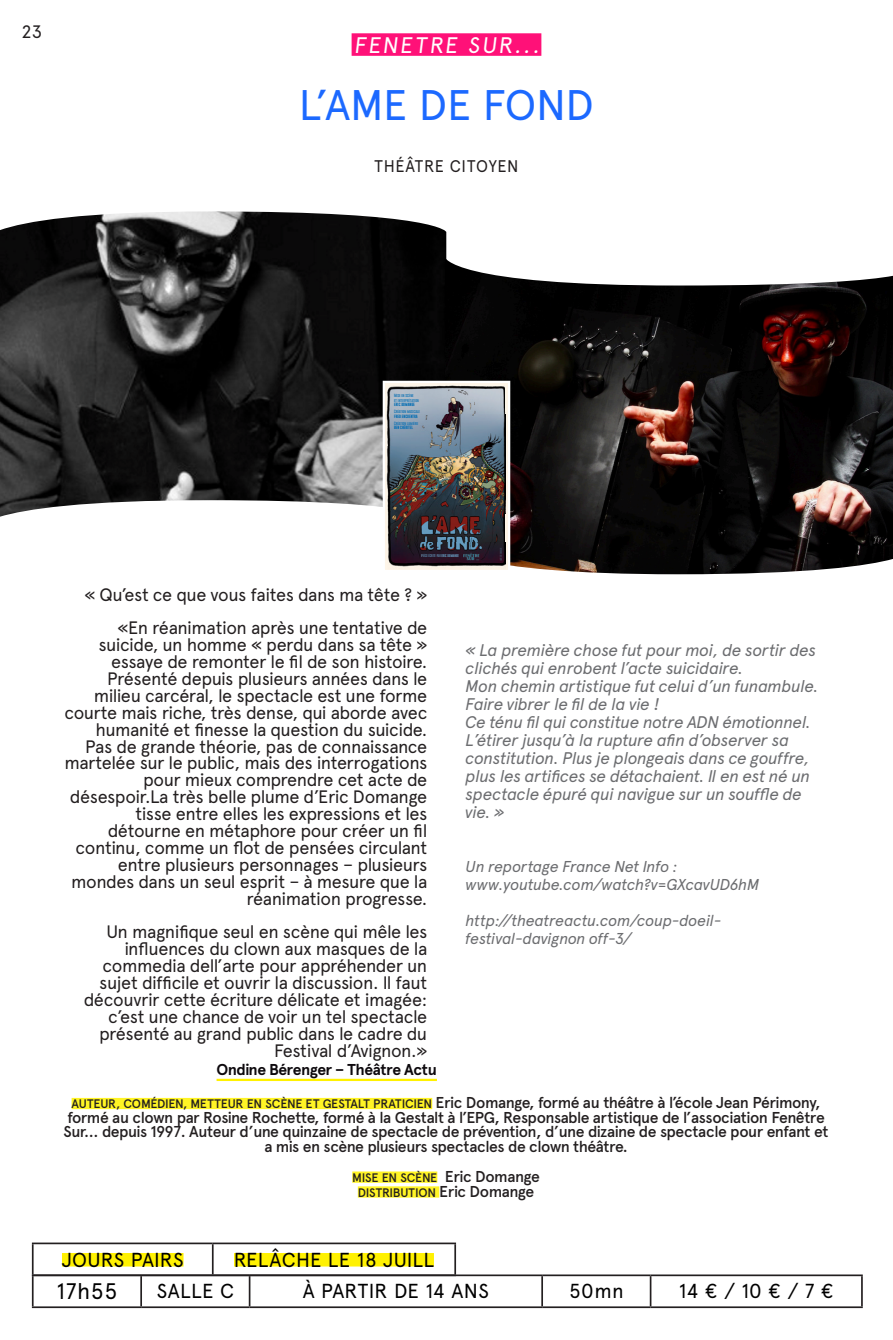
<style>
.page{position:relative;width:893px;height:1340px;background:#fff}
.page>*{position:absolute;margin:0;border:0;box-sizing:border-box;transform-origin:0 0}
.t1{font:42.75px "Apercu";letter-spacing:-.01em;color:#1c69ff}
.CIE_C_2017{font:22.5px "Apercu";color:#fff}
.Cartel_Spectacle{font:22.5px "Apercu";letter-spacing:.025em;color:#000}
.Cartel_Spectacle-2{font:20.25px "Apercu";letter-spacing:.015em;color:#000}
.Relaches{font:20.25px "Apercu";letter-spacing:.01em;color:#000}
.t2{font:18px/16.9px "Apercu";letter-spacing:-.03em;color:#231f20;text-align:right}
.t3{font:italic 16.88px/18px "Apercu";letter-spacing:-.025em;color:#6c6d70}
.t4{font:16.88px "Apercu";letter-spacing:.04em;color:#231f20;scale:.96 1}
.Style_de_paragraphe{font:500 15.75px/14.6px "Apercu Pro";letter-spacing:-.04em;color:#231f20;text-align:center}
.t5{font:italic 15.75px "Apercu";letter-spacing:-.015em;color:#6c6d70}
.t6{font:700 15.75px "Apercu";letter-spacing:-.03em;color:#0d090d}
.Style_de_paragraphe-2{font:500 12.38px "Apercu Pro";letter-spacing:-.015em;color:#231f20}
.t7{font:100 3.38px/4.5px "Gobold";color:#006cb3}
.t8{font:100 2.93px "Gobold";color:#659bbf}
.t9{font:100 2.93px "Gobold";color:#7a889b}
.s1{font-weight:700}
.s2{font-size:15.75px}
</style>
<div class="page">
<div style="left:352px;top:33px;width:189px;height:23px;background:#ff1178"></div>
<hr style="left:217px;top:1078px;width:220px;height:3px;background:#fff101">
<div style="left:72px;top:1097px;width:360px;height:12px;background:#fff425"></div>
<div style="left:352px;top:1171px;width:85px;height:11px;background:#fff425"></div>
<div style="left:358px;top:1186px;width:81px;height:11px;background:#fff425"></div>
<hr style="left:140px;top:1276px;width:2px;height:30px;background:#231f20">
<hr style="left:249px;top:1276px;width:1px;height:30px;background:#231f20">
<hr style="left:541px;top:1276px;width:2px;height:30px;background:#231f20">
<hr style="left:650px;top:1276px;width:1px;height:30px;background:#231f20">
<hr style="left:32px;top:1276px;width:2px;height:30px;background:#231f20">
<hr style="left:250px;top:1274px;width:292px;height:2px;background:#231f20">
<hr style="left:542px;top:1274px;width:109px;height:2px;background:#231f20">
<hr style="left:651px;top:1274px;width:212px;height:2px;background:#231f20">
<hr style="left:861px;top:1276px;width:2px;height:30px;background:#231f20">
<hr style="left:32px;top:1306px;width:109px;height:1px;background:#231f20">
<hr style="left:141px;top:1306px;width:109px;height:1px;background:#231f20">
<hr style="left:250px;top:1306px;width:292px;height:1px;background:#231f20">
<hr style="left:542px;top:1306px;width:109px;height:1px;background:#231f20">
<hr style="left:651px;top:1306px;width:212px;height:1px;background:#231f20">
<hr style="left:32px;top:1244px;width:2px;height:30px;background:#231f20">
<hr style="left:32px;top:1242px;width:181px;height:2px;background:#231f20">
<hr style="left:213px;top:1242px;width:243px;height:2px;background:#231f20">
<hr style="left:212px;top:1244px;width:2px;height:30px;background:#231f20">
<hr style="left:454px;top:1244px;width:2px;height:30px;background:#231f20">
<hr style="left:32px;top:1274px;width:181px;height:2px;background:#231f20">
<hr style="left:213px;top:1274px;width:243px;height:2px;background:#231f20">
<div style="left:62px;top:1252px;width:121px;height:14px;background:#fff101"></div>
<div style="left:234px;top:1252px;width:200px;height:14px;background:#fff101"></div>
<img style="left:0;top:211px;width:446px;height:306px">
<img style="left:445px;top:257px;width:448px;height:317px">
<img style="left:386px;top:384px;width:121px;height:185px">
<div style="left:383px;top:381px;width:127px;height:191px;border:2px solid #fff"></div>
<p class="t2" style="left:22px;top:23px;width:22px">23</p>
<p class="CIE_C_2017" style="left:354px;top:31px;width:190px">FENETRE SUR...</p>
<p class="t1" style="left:299px;top:80px;width:297px">L’AME DE FOND</p>
<p class="t4" style="left:375px;top:156px;width:151px">THÉÂTRE CITOYEN</p>
<p class="t7" style="left:394px;top:393px;width:26px">Mise en scène<br>et interprétation<br><span class="s1">ERIC DOMANGE</span></p>
<p class="t7" style="left:394px;top:409px;width:27px">Création musicale<br><span class="s1">FRED ENCUENTRA</span></p>
<p class="t7" style="left:394px;top:421px;width:26px">Création lumière<br><span class="s1">BEN CHÉRITEL</span></p>
<p class="t8" style="left:422px;top:553px;width:39px">PIÈCE ÉCRITE PAR <span class="s1">ERIC DOMANGE</span></p>
<p class="t9" style="left:422px;top:553px;width:2px">I</p>
<p class="t2" style="left:84px;top:586px;width:344px">« Qu’est ce que vous faites dans ma tête ? »</p>
<p class="t2" style="left:64px;top:619px;width:364px">«En réanimation après une tentative de suicide, un homme « perdu dans sa tête » essaye de remonter le fil de son histoire.<br>Présenté depuis plusieurs années dans le milieu carcéral, le spectacle est une forme courte mais riche, très dense, qui aborde avec humanité et finesse la question du suicide.</p>
<p class="t2" style="left:65px;top:737px;width:364px">Pas de grande théorie, pas de connaissance martelée sur le public, mais des interrogations pour mieux comprendre cet acte de désespoir.La très belle plume d’Eric Domange tisse entre elles les expressions et les détourne en métaphore pour créer un fil continu, comme un flot de pensées circulant entre plusieurs personnages – plusieurs mondes dans un seul esprit – à mesure que la réanimation progresse.</p>
<p class="t2" style="left:84px;top:923px;width:345px">Un magnifique seul en scène qui mêle les influences du clown aux masques de la commedia dell’arte pour appréhender un sujet difficile et ouvrir la discussion. Il faut découvrir cette écriture délicate et imagée: c’est une chance de voir un tel spectacle présenté au grand public dans le cadre du Festival d’Avignon.»</p>
<p class="t6" style="left:217px;top:1060px;width:222px">Ondine Bérenger – Théâtre Actu</p>
<p class="t3" style="left:466px;top:639px;width:352px">« La première chose fut pour moi, de sortir des clichés qui enrobent l’acte suicidaire.</p>
<p class="t3" style="left:466px;top:675px;width:354px">Mon chemin artistique fut celui d’un funambule.<br>Faire vibrer le fil de la vie !</p>
<p class="t3" style="left:466px;top:711px;width:347px">Ce ténu fil qui constitue notre ADN émotionnel.<br>L’étirer jusqu’à la rupture afin d’observer sa constitution. Plus je plongeais dans ce gouffre, plus les artifices se détachaient. Il en est né un spectacle épuré qui navigue sur un souffle de vie. »</p>
<p class="t5" style="left:466px;top:853px;width:213px">Un reportage France Net Info :</p>
<p class="t5" style="left:466px;top:871px;width:296px">www.youtube.com/watch?v=GXcavUD6hM</p>
<p class="t5" style="left:466px;top:907px;width:258px">http://theatreactu.com/coup-doeil-</p>
<p class="t5" style="left:466px;top:925px;width:168px">festival-davignon off-3/</p>
<p class="Style_de_paragraphe-2" style="left:72px;top:1094px;width:750px">AUTEUR, COMÉDIEN, METTEUR EN SCÈNE ET GESTALT PRATICIEN <span class="s2">Eric Domange, formé au théâtre à l’école Jean Périmony,</span></p>
<p class="Style_de_paragraphe" style="left:63px;top:1109px;width:767px">formé au clown par Rosine Rochette, formé à la Gestalt à l’EPG, Responsable artistique de l’association Fenêtre<br>Sur... depuis 1997. Auteur d’une quinzaine de spectacle de prévention, d’une dizaine de spectacle pour enfant et a mis en scène plusieurs spectacles de clown théâtre.</p>
<p class="Style_de_paragraphe-2" style="left:352px;top:1167px;width:189px">MISE EN SCÈNE <span class="s2">Eric Domange</span></p>
<p class="Style_de_paragraphe-2" style="left:358px;top:1182px;width:178px">DISTRIBUTION <span class="s2">Eric Domange</span></p>
<p class="Relaches" style="left:62px;top:1247px;width:124px">JOURS PAIRS</p>
<p class="Relaches" style="left:234px;top:1247px;width:202px">RELÂCHE LE 18 JUILL</p>
<p class="Cartel_Spectacle" style="left:56px;top:1277px;width:62px">17h55</p>
<p class="Cartel_Spectacle-2" style="left:157px;top:1279px;width:79px">SALLE C</p>
<p class="Cartel_Spectacle-2" style="left:303px;top:1279px;width:188px">À PARTIR DE 14 ANS</p>
<p class="Cartel_Spectacle-2" style="left:569px;top:1279px;width:56px">50mn</p>
<p class="Cartel_Spectacle-2" style="left:679px;top:1279px;width:156px">14 € / 10 € / 7 €</p>
</div>
